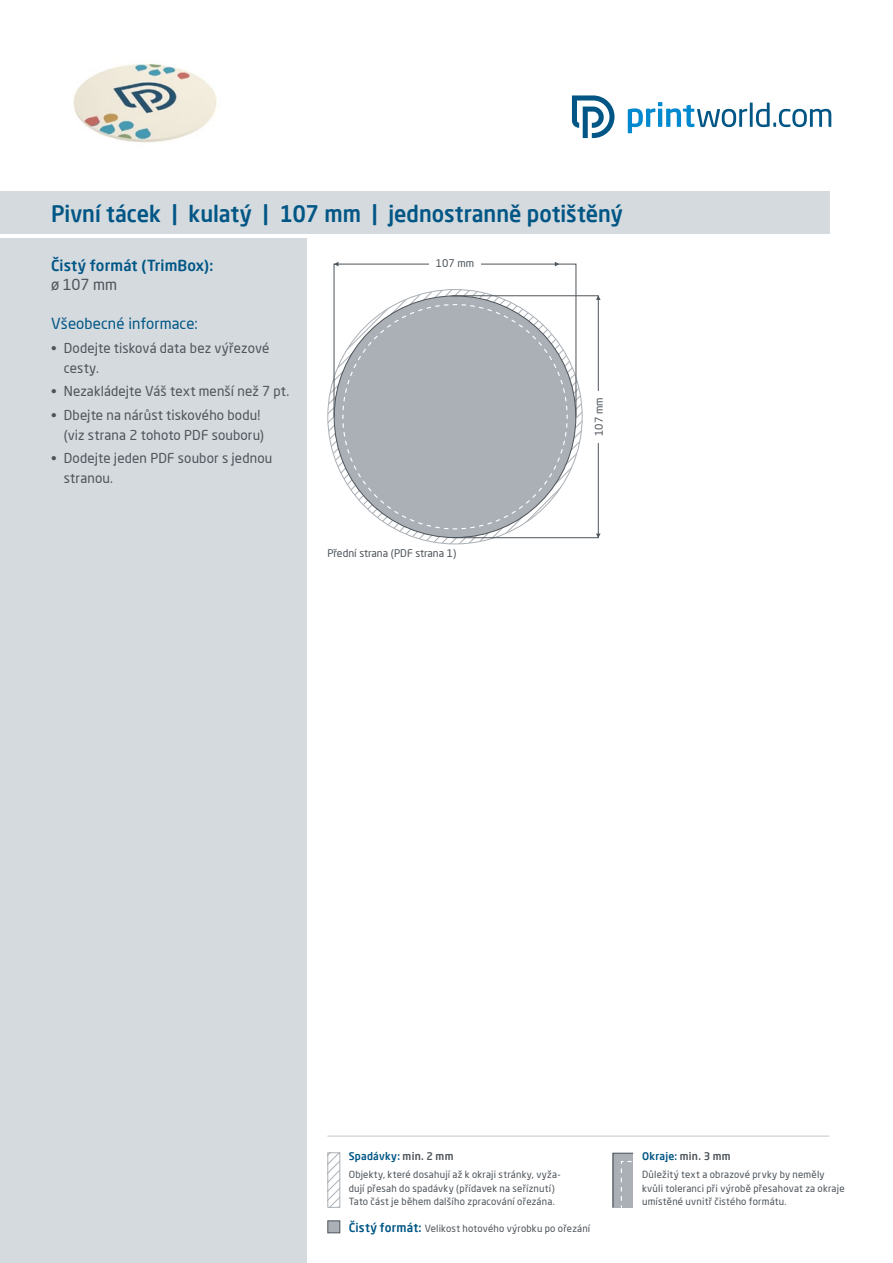
<style>
.page{position:relative;width:893px;height:1263px;background:#fff}
.page>*{position:absolute;margin:0;border:0;box-sizing:border-box;transform-origin:0 0}
.t1{font:500 22.5px "Neo Sans Pro";color:#015685;scale:.96 1}
.t2{font:500 15px "Neo Sans Pro";letter-spacing:.005em;color:#015685}
.t3{font:15px "Neo Sans Pro";letter-spacing:.01em;color:#015685}
.t4{font:15px "Neo Sans Pro";color:#4d545a}
.t5{font:13.5px/19.5px "Neo Sans Pro";letter-spacing:.01em;color:#4d545a}
.t6{font:10.5px "Neo Sans Pro";color:#4d545a}
.t7{font:500 10.5px "Neo Sans Pro";letter-spacing:.025em;color:#015685}
.t8{font:9.75px/13.5px "Neo Sans Pro";letter-spacing:.025em;color:#4d545a}
.s1{color:#4d545a}
.s2{font-weight:500;font-size:12px;color:#015685}
</style>
<div class="page">
<div style="left:0;top:238px;width:306px;height:1025px;background:#d4dade"></div>
<div style="left:0;top:191px;width:829px;height:43px;background:#d4dade"></div>
<svg style="left:628px;top:102px;width:203px;height:31px"></svg>
<svg style="left:572px;top:96px;width:42px;height:42px"></svg>
<svg style="left:329px;top:1154px;width:9px;height:52px"></svg>
<div style="left:327px;top:1152px;width:13px;height:56px;border:1px solid #aab0b6"></div>
<div style="left:327px;top:1220px;width:13px;height:13px;background:#aab0b6;border:1px solid #4d545a"></div>
<svg style="left:612px;top:1152px;width:22px;height:56px"></svg>
<hr style="left:327px;top:1135px;width:502px;height:2px;background:#d4dade">
<svg style="left:334px;top:262px;width:4px;height:4px"></svg>
<svg style="left:555px;top:262px;width:4px;height:4px"></svg>
<svg style="left:596px;top:296px;width:5px;height:4px"></svg>
<svg style="left:596px;top:534px;width:5px;height:4px"></svg>
<svg style="left:328px;top:290px;width:254px;height:254px"></svg>
<svg style="left:342px;top:303px;width:226px;height:227px;background:#b3b8be"></svg>
<img style="left:73px;top:63px;width:144px;height:80px">
<h1 class="t1" style="left:51px;top:200px;width:597px">Pivní tácek | kulatý | 107 mm | jednostranně potištěný</h1>
<h2 class="t2" style="left:51px;top:256px;width:164px">Čistý formát (TrimBox):</h2>
<h2 class="t4" style="left:51px;top:276px;width:68px">ø 107 mm</h2>
<h2 class="t3" style="left:51px;top:315px;width:148px">Všeobecné informace:</h2>
<h3 class="t5" style="left:64px;top:338px;width:207px;text-indent:-13px">• Dodejte tisková data bez výřezové cesty.</h3>
<h3 class="t5" style="left:51px;top:381px;width:240px">• Nezakládejte Váš text menší než 7 pt.</h3>
<h3 class="t5" style="left:51px;top:405px;width:214px;text-align:right">• Dbejte na nárůst tiskového bodu! (viz strana 2 tohoto PDF souboru)</h3>
<h3 class="t5" style="left:64px;top:448px;width:210px;text-indent:-13px">• Dodejte jeden PDF soubor s jednou stranou.</h3>
<p class="t6" style="left:436px;top:257px;width:40px">107 mm</p>
<p class="t6" style="left:327px;top:546px;width:130px">Přední strana (PDF strana 1)</p>
<p class="t6" style="left:592px;top:436px;width:40px;rotate:-90deg">107 mm</p>
<p class="t7" style="left:349px;top:1150px;width:106px">Spadávky: <span class="s1">min. 2 mm</span></p>
<p class="t8" style="left:349px;top:1168px;width:214px">Objekty, které dosahují až k okraji stránky, vyža&shy;dují přesah do spadávky (přídavek na seříznutí)<br>Tato část je během dalšího zpracování ořezána.</p>
<p class="t8" style="left:349px;top:1221px;width:243px"><span class="s2">Čistý formát:</span> Velikost hotového výrobku po ořezání</p>
<p class="t7" style="left:642px;top:1150px;width:90px">Okraje: <span class="s1">min. 3 mm</span></p>
<p class="t8" style="left:642px;top:1168px;width:204px">Důležitý text a obrazové prvky by neměly kvůli toleranci při výrobě přesahovat za okraje umístěné uvnitř čistého formátu.</p>
</div>
